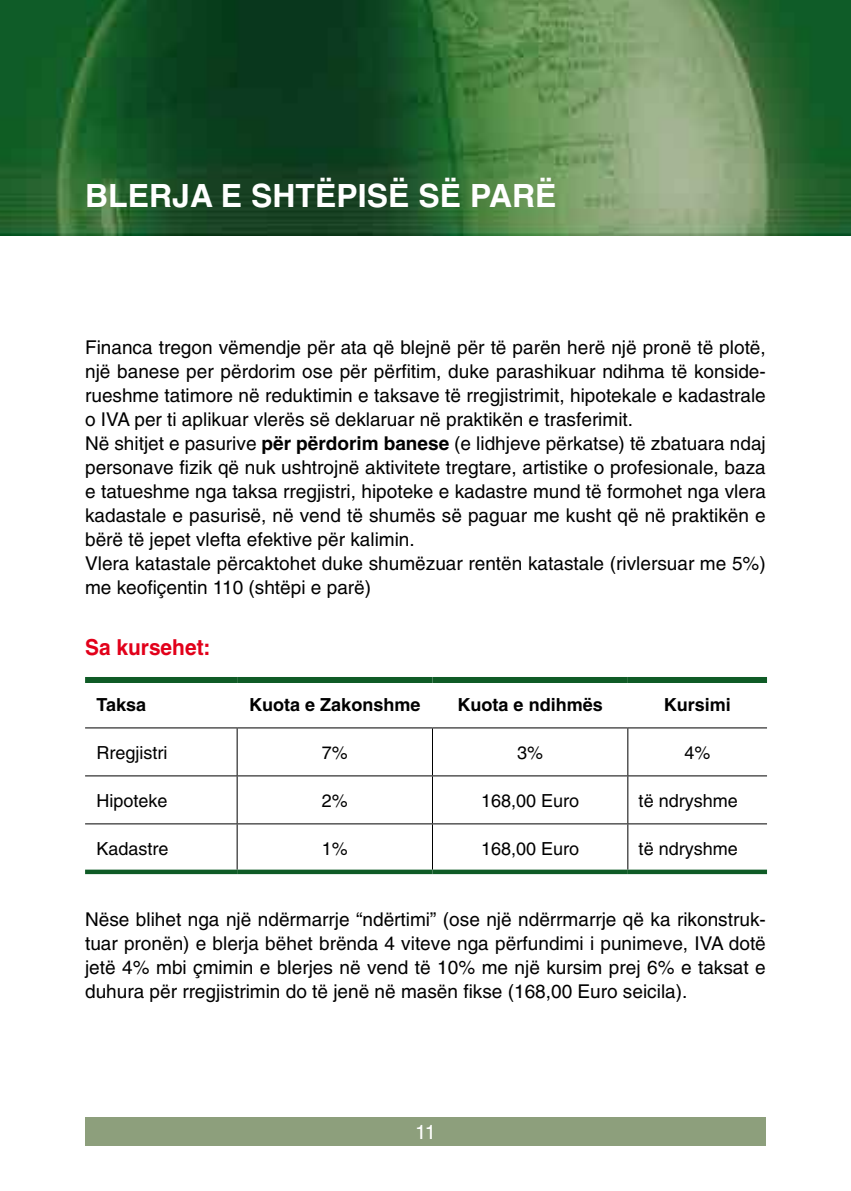
<style>
.page{position:relative;width:851px;height:1191px;background:#fff}
.page>*{position:absolute;margin:0;border:0;box-sizing:border-box;transform-origin:0 0}
.t1{font:700 32px "Helvetica";color:#fff}
.t2{font:700 22px "Helvetica";color:#e2001a;scale:.95 1}
.t3{font:20px "Helvetica";color:#fff}
.t4{font:19px/24px "Helvetica";color:#000}
.t5{font:18px "Helvetica";color:#000}
.t6{font:700 18px "Helvetica";color:#000}
.s1{font-weight:700}
</style>
<div class="page">
<div style="left:85px;top:1117px;width:680px;height:28px;background:#8d9f7c"></div>
<hr style="left:236px;top:728px;width:1px;height:47px;background:#000">
<hr style="left:432px;top:728px;width:1px;height:47px;background:#000">
<hr style="left:627px;top:728px;width:1px;height:47px;background:#000">
<hr style="left:236px;top:776px;width:1px;height:47px;background:#000">
<hr style="left:432px;top:776px;width:1px;height:47px;background:#000">
<hr style="left:627px;top:776px;width:1px;height:47px;background:#000">
<hr style="left:236px;top:824px;width:1px;height:45px;background:#000">
<hr style="left:432px;top:824px;width:1px;height:45px;background:#000">
<hr style="left:627px;top:824px;width:1px;height:45px;background:#000">
<hr style="left:85px;top:727px;width:152px;height:1px;background:#000">
<hr style="left:237px;top:727px;width:195px;height:1px;background:#000">
<hr style="left:432px;top:727px;width:195px;height:1px;background:#000">
<hr style="left:627px;top:727px;width:139px;height:1px;background:#000">
<hr style="left:85px;top:775px;width:152px;height:1px;background:#000">
<hr style="left:237px;top:775px;width:195px;height:1px;background:#000">
<hr style="left:432px;top:775px;width:195px;height:1px;background:#000">
<hr style="left:627px;top:775px;width:139px;height:1px;background:#000">
<hr style="left:85px;top:823px;width:152px;height:1px;background:#000">
<hr style="left:237px;top:823px;width:195px;height:1px;background:#000">
<hr style="left:432px;top:823px;width:195px;height:1px;background:#000">
<hr style="left:627px;top:823px;width:139px;height:1px;background:#000">
<div style="left:85px;top:677px;width:152px;height:6px;background:#0f5b26"></div>
<div style="left:237px;top:677px;width:195px;height:6px;background:#0f5b26"></div>
<div style="left:432px;top:677px;width:195px;height:6px;background:#0f5b26"></div>
<div style="left:627px;top:677px;width:139px;height:6px;background:#0f5b26"></div>
<div style="left:85px;top:869px;width:152px;height:5px;background:#0f5b26"></div>
<div style="left:237px;top:869px;width:195px;height:5px;background:#0f5b26"></div>
<div style="left:432px;top:869px;width:195px;height:5px;background:#0f5b26"></div>
<div style="left:627px;top:869px;width:139px;height:5px;background:#0f5b26"></div>
<img style="left:0;top:0;width:850px;height:235px">
<h1 class="t1" style="left:85px;top:176px;width:65px">BLERJA</h1>
<h1 class="t1" style="left:221px;top:176px;width:73px">E SHTË</h1>
<h1 class="t1" style="left:336px;top:176px;width:176px">PISË SË PARË</h1>
<p class="t4" style="left:85px;top:336px;width:682px">Financa tregon vëmendje për ata që blejnë për të parën herë një pronë të plotë, një banese per përdorim ose për përfitim, duke parashikuar ndihma të konside&shy;rueshme tatimore në reduktimin e taksave të rregjistrimit, hipotekale e kadastrale o IVA per ti aplikuar vlerës së deklaruar në praktikën e trasferimit.<br>Në shitjet e pasurive <span class="s1">për përdorim banese</span> (e lidhjeve përkatse) të zbatuara ndaj personave fizik që nuk ushtrojnë aktivitete tregtare, artistike o profesionale, baza e tatueshme nga taksa rregjistri, hipoteke e kadastre mund të formohet nga vlera kadastale e pasurisë, në vend të shumës së paguar me kusht që në praktikën e bërë të jepet vlefta efektive për kalimin.<br>Vlera katastale përcaktohet duke shumëzuar rentën katastale (rivlersuar me 5%) me keofiçentin 110 (shtëpi e parë)</p>
<p class="t2" style="left:85px;top:633px;width:134px">Sa kursehet:</p>
<p class="t6" style="left:96px;top:693px;width:51px">Taksa</p>
<p class="t6" style="left:249px;top:693px;width:173px">Kuota e Zakonshme</p>
<p class="t6" style="left:457px;top:693px;width:147px">Kuota e ndihmës</p>
<p class="t6" style="left:663px;top:693px;width:69px">Kursimi</p>
<p class="t5" style="left:96px;top:742px;width:72px">Rregjistri</p>
<p class="t5" style="left:322px;top:742px;width:28px">7%</p>
<p class="t5" style="left:517px;top:742px;width:28px">3%</p>
<p class="t5" style="left:684px;top:742px;width:28px">4%</p>
<p class="t5" style="left:96px;top:790px;width:73px">Hipoteke</p>
<p class="t5" style="left:322px;top:790px;width:28px">2%</p>
<p class="t5" style="left:481px;top:790px;width:100px">168,00 Euro</p>
<p class="t5" style="left:638px;top:790px;width:101px">të ndryshme</p>
<p class="t5" style="left:96px;top:838px;width:74px">Kadastre</p>
<p class="t5" style="left:322px;top:838px;width:28px">1%</p>
<p class="t5" style="left:481px;top:838px;width:100px">168,00 Euro</p>
<p class="t5" style="left:638px;top:838px;width:101px">të ndryshme</p>
<p class="t4" style="left:85px;top:907px;width:682px;text-align:justify">Nëse blihet nga një ndërmarrje “ndërtimi” (ose një ndërrmarrje që ka rikonstruk&shy;tuar pronën) e blerja bëhet brënda 4 viteve nga përfundimi i punimeve, IVA dotë jetë 4% mbi çmimin e blerjes në vend të 10% me një kursim prej 6% e taksat e duhura për rregjistrimin do të jenë në masën fikse (168,00 Euro seicila).</p>
<p class="t3" style="left:415px;top:1120px;width:22px">11</p>
</div>
